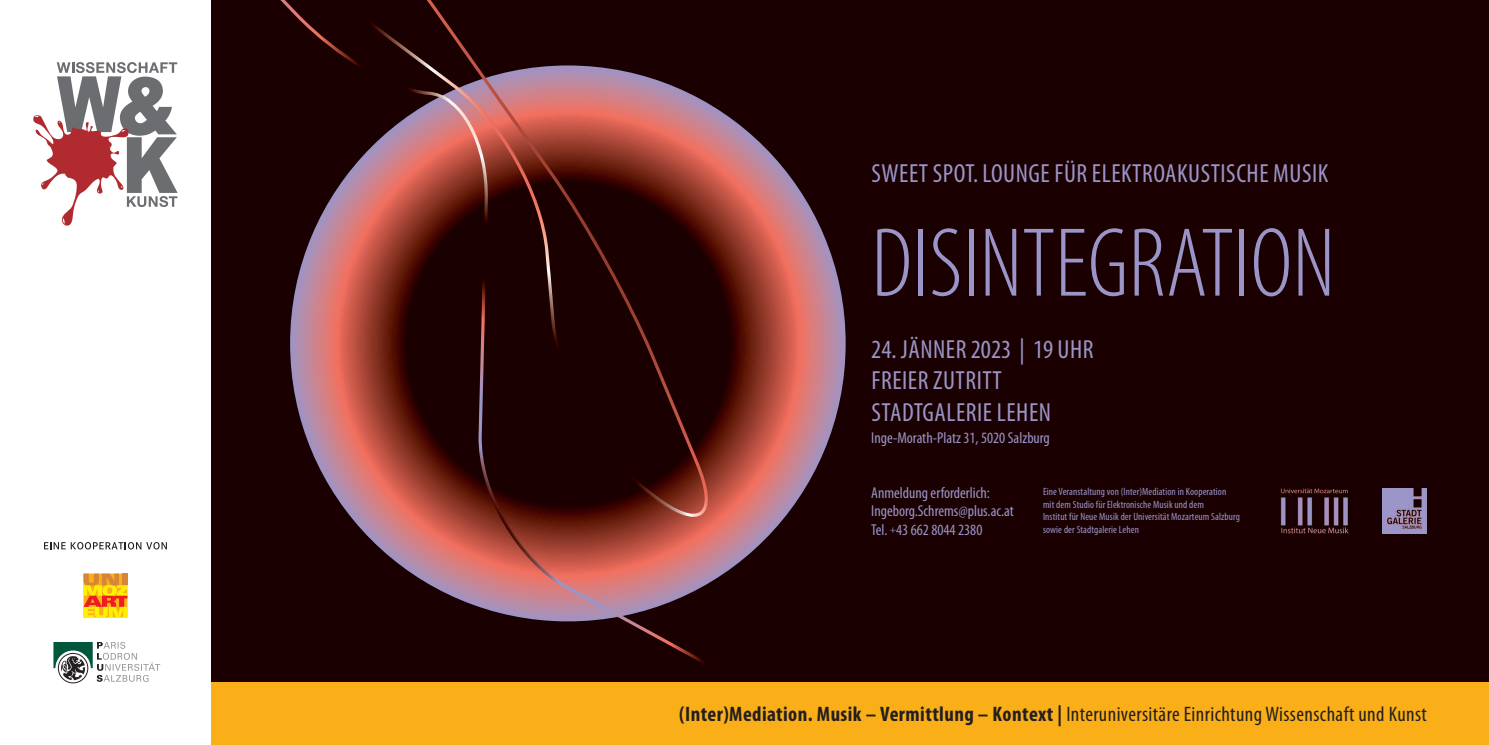
<style>
.page{position:relative;width:1489px;height:745px;background:#fff}
.page>*{position:absolute;margin:0;border:0;box-sizing:border-box;transform-origin:0 0}
.t1{font:300 condensed 98.88px "Myriad Pro";color:#9a94c8}
.t2{font:condensed 26.25px/31.5px "Myriad Pro";letter-spacing:.02em;color:#9a94c8}
.t3{font:condensed 21px "Myriad Pro";letter-spacing:.02em;color:#231f20}
.t4{font:condensed 15.75px/18.4px "Myriad Pro";color:#9a94c8}
.t5{font:condensed 10.5px/12.6px "Myriad Pro";letter-spacing:.01em;color:#9a94c8}
.s1{font-size:10.5px}
.s2{font-weight:700}
</style>
<div class="page">
<div style="left:0;top:0;width:1488px;height:744px;background:#1a0000"></div>
<svg style="left:280px;top:0;width:566px;height:665px"></svg>
<div style="left:19px;top:682px;width:1469px;height:62px;background:#faaf18"></div>
<div style="left:0;top:0;width:211px;height:744px;background:#fff"></div>
<svg style="left:33px;top:62px;width:145px;height:164px"></svg>
<svg style="left:83px;top:573px;width:44px;height:44px;background:#f3a61b"></svg>
<svg style="left:44px;top:542px;width:123px;height:7px"></svg>
<div style="left:58px;top:652px;width:30px;height:30px;border:1px solid #231f20;border-radius:50%"></div>
<svg style="left:53px;top:642px;width:107px;height:39px"></svg>
<img style="left:1382px;top:488px;width:44px;height:45px">
<img style="left:1280px;top:488px;width:69px;height:46px">
<h2 class="t2" style="left:871px;top:157px;width:458px">SWEET SPOT. LOUNGE FÜR ELEKTROAKUSTISCHE MUSIK</h2>
<h1 class="t1" style="left:871px;top:210px;width:465px">DISINTEGRATION</h1>
<h2 class="t2" style="left:871px;top:333px;width:224px">24. JÄNNER 2023 | 19 UHR<br>FREIER ZUTRITT<br>STADTGALERIE LEHEN</h2>
<h3 class="t4" style="left:871px;top:428px;width:180px">Inge-Morath-Platz 31, 5020 Salzburg</h3>
<h3 class="t4" style="left:871px;top:483px;width:144px">Anmeldung erforderlich:<br>Ingeborg.Schrems@plus.ac.at<br>Tel. <span class="s1">+</span>43 662 8044 2380</h3>
<p class="t5" style="left:1042px;top:485px;width:198px">Eine Veranstaltung von (Inter)Mediation in Kooperation mit dem Studio für Elektronische Musik und dem<br>Institut für Neue Musik der Universität Mozarteum Salzburg sowie der Stadtgalerie Lehen</p>
<h3 class="t3" style="left:679px;top:701px;width:749px"><span class="s2">(Inter)Mediation. Musik – Vermittlung – Kontext |</span> Interuniversitäre Einrichtung Wissenschaft und Kunst</h3>
</div>
